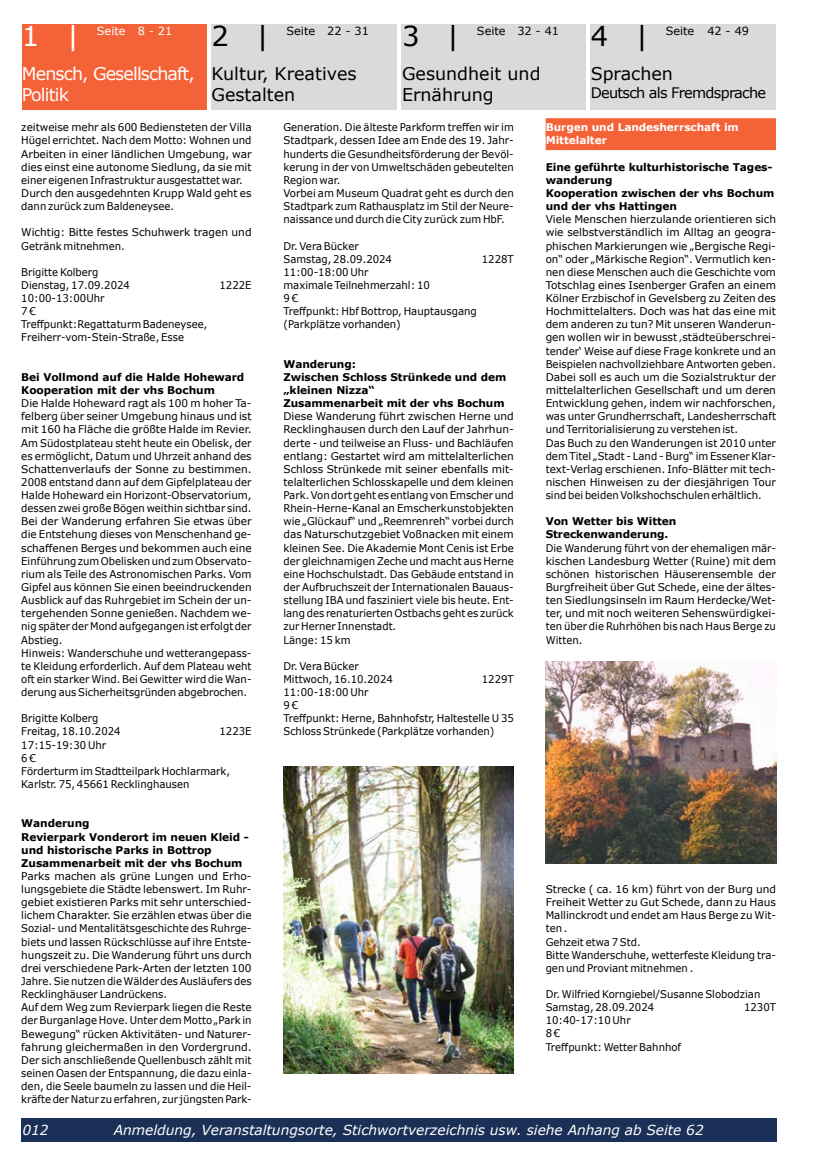
<style>
.page{position:relative;width:815px;height:1170px;background:#fff}
.page>*{position:absolute;margin:0;border:0;box-sizing:border-box;transform-origin:0 0}
.t1{font:27.5px "Verdana";color:#000}
.t2{font:27.5px "Verdana";color:#fff}
.t3{font:17.5px/21px "Verdana";color:#000}
.t4{font:17.5px/21px "Verdana";letter-spacing:-.05em;color:#fff}
.t5{font:14.5px "Verdana";letter-spacing:-.05em;color:#000}
.t6{font:italic 13.75px "Verdana";color:#fff}
.t7{font:11.25px "Verdana";color:#000}
.t8{font:11.25px "Verdana";color:#fff}
.t9{font:10.62px/13.1px "Verdana";color:#000}
.t10{font:10.62px/13.1px "Verdana";color:#000;scale:.95 1}
.t11{font:700 10.62px/13.1px "Verdana";letter-spacing:-.005em;color:#000}
.t12{font:700 10.62px/13.1px "Verdana";letter-spacing:-.005em;color:#fff}
</style>
<div class="page">
<div style="left:21px;top:1118px;width:756px;height:23px;background:#1b3057"></div>
<div style="left:22px;top:25px;width:184px;height:85px;background:#f46238"></div>
<div style="left:212px;top:25px;width:184px;height:85px;background:#dadad9"></div>
<div style="left:402px;top:25px;width:184px;height:85px;background:#dadad9"></div>
<div style="left:592px;top:25px;width:184px;height:85px;background:#dadad9"></div>
<div style="left:591px;top:25px;width:175px;height:85px;background:#dadad9"></div>
<img style="left:283px;top:766px;width:231px;height:307px">
<div style="left:546px;top:118px;width:230px;height:19px;background:#f46238"></div>
<div style="left:546px;top:131px;width:230px;height:19px;background:#f46238"></div>
<img style="left:546px;top:661px;width:230px;height:202px">
<h1 class="t2" style="left:22px;top:17px;width:59px">1 |</h1>
<p class="t8" style="left:97px;top:23px;width:30px">Seite</p>
<h2 class="t4" style="left:22px;top:63px;width:174px">Mensch, Gesellschaft,<br>Politik</h2>
<h1 class="t1" style="left:212px;top:17px;width:59px">2 |</h1>
<p class="t7" style="left:287px;top:23px;width:30px">Seite</p>
<h2 class="t3" style="left:212px;top:63px;width:147px">Kultur, Kreatives<br>Gestalten</h2>
<h1 class="t1" style="left:402px;top:17px;width:59px">3 |</h1>
<p class="t7" style="left:477px;top:23px;width:30px">Seite</p>
<h2 class="t3" style="left:402px;top:63px;width:140px">Gesundheit und<br>Ernährung</h2>
<h1 class="t1" style="left:591px;top:17px;width:59px">4 |</h1>
<p class="t7" style="left:666px;top:23px;width:30px">Seite</p>
<h2 class="t3" style="left:591px;top:63px;width:84px">Sprachen</h2>
<h3 class="t5" style="left:591px;top:82px;width:177px">Deutsch als Fremdsprache</h3>
<p class="t8" style="left:138px;top:23px;width:36px">8 - 21</p>
<p class="t7" style="left:327px;top:23px;width:43px">22 - 31</p>
<p class="t7" style="left:517px;top:23px;width:43px">32 - 41</p>
<p class="t7" style="left:707px;top:23px;width:43px">42 - 49</p>
<p class="t9" style="left:21px;top:121px;width:232px">zeitweise mehr als 600 Bediensteten der Villa Hügel errichtet. Nach dem Motto: Wohnen und Arbeiten in einer ländlichen Umgebung, war dies einst eine autonome Siedlung, da sie mit einer eigenen Infrastruktur ausgestattet war.<br>Durch den ausgedehnten Krupp Wald geht es dann zurück zum Baldeneysee.</p>
<p class="t9" style="left:21px;top:226px;width:232px">Wichtig: Bitte festes Schuhwerk tragen und<br>Getränk mitnehmen.</p>
<p class="t10" style="left:21px;top:265px;width:116px">Brigitte Kolberg<br>Dienstag, 17.09.2024</p>
<p class="t10" style="left:220px;top:278px;width:35px">1222E</p>
<p class="t10" style="left:21px;top:291px;width:198px">10:00-13:00Uhr<br>7 €<br>Treffpunkt:Regattaturm Badeneysee,<br>Freiherr-vom-Stein-Straße, Esse</p>
<p class="t11" style="left:21px;top:370px;width:225px">Bei Vollmond auf die Halde Hoheward<br>Kooperation mit der vhs Bochum</p>
<p class="t9" style="left:21px;top:396px;width:232px">Die Halde Hoheward ragt als 100 m hoher Ta&shy;felberg über seiner Umgebung hinaus und ist mit 160 ha Fläche die größte Halde im Revier.<br>Am Südostplateau steht heute ein Obelisk, der es ermöglicht, Datum und Uhrzeit anhand des Schattenverlaufs der Sonne zu bestimmen.<br>2008 entstand dann auf dem Gipfelplateau der Halde Hoheward ein Horizont-Observatorium, dessen zwei große Bögen weithin sichtbar sind.<br>Bei der Wanderung erfahren Sie etwas über die Entstehung dieses von Menschenhand ge&shy;schaffenen Berges und bekommen auch eine Einführung zum Obelisken und zum Observato&shy;rium als Teile des Astronomischen Parks. Vom Gipfel aus können Sie einen beeindruckenden Ausblick auf das Ruhrgebiet im Schein der un&shy;tergehenden Sonne genießen. Nachdem we&shy;nig später der Mond aufgegangen ist erfolgt der Abstieg.<br>Hinweis: Wanderschuhe und wetterangepass&shy;te Kleidung erforderlich. Auf dem Plateau weht oft ein starker Wind. Bei Gewitter wird die Wan&shy;derung aus Sicherheitsgründen abgebrochen.</p>
<p class="t10" style="left:21px;top:711px;width:106px">Brigitte Kolberg<br>Freitag, 18.10.2024</p>
<p class="t10" style="left:220px;top:724px;width:35px">1223E</p>
<p class="t10" style="left:21px;top:738px;width:221px">17:15-19:30 Uhr<br>6 €<br>Förderturm im Stadtteilpark Hochlarmark,<br>Karlstr. 75, 45661 Recklinghausen</p>
<p class="t11" style="left:21px;top:816px;width:229px">Wanderung<br>Revierpark Vonderort im neuen Kleid - und historische Parks in Bottrop<br>Zusammenarbeit mit der vhs Bochum</p>
<p class="t9" style="left:21px;top:869px;width:232px">Parks machen als grüne Lungen und Erho&shy;lungsgebiete die Städte lebenswert. Im Ruhr&shy;gebiet existieren Parks mit sehr unterschied&shy;lichem Charakter. Sie erzählen etwas über die Sozial- und Mentalitätsgeschichte des Ruhrge&shy;biets und lassen Rückschlüsse auf ihre Entste&shy;hungszeit zu. Die Wanderung führt uns durch drei verschiedene Park-Arten der letzten 100<br>Jahre. Sie nutzen die Wälder des Ausläufers des Recklinghäuser Landrückens.<br>Auf dem Weg zum Revierpark liegen die Reste der Burganlage Hove. Unter dem Motto „Park in Bewegung“ rücken Aktivitäten- und Naturer&shy;fahrung gleichermaßen in den Vordergrund.<br>Der sich anschließende Quellenbusch zählt mit seinen Oasen der Entspannung, die dazu einla&shy;den, die Seele baumeln zu lassen und die Heil&shy;kräfte der Natur zu erfahren, zur jüngsten Park-</p>
<p class="t10" style="left:283px;top:121px;width:244px">Generation. Die älteste Parkform treffen wir im Stadtpark, dessen Idee am Ende des 19. Jahr&shy;hunderts die Gesundheitsförderung der Bevöl&shy;kerung in der von Umweltschäden gebeutelten Region war.<br>Vorbei am Museum Quadrat geht es durch den Stadtpark zum Rathausplatz im Stil der Neure&shy;naissance und durch die City zurück zum HbF.</p>
<p class="t10" style="left:283px;top:239px;width:116px">Dr. Vera Bücker<br>Samstag, 28.09.2024</p>
<p class="t10" style="left:482px;top:252px;width:35px">1228T</p>
<p class="t10" style="left:283px;top:265px;width:205px">11:00-18:00 Uhr<br>maximale Teilnehmerzahl: 10<br>9 €<br>Treffpunkt: Hbf Bottrop, Hauptausgang (Parkplätze vorhanden)</p>
<p class="t11" style="left:283px;top:357px;width:224px">Wanderung:<br>Zwischen Schloss Strünkede und dem „kleinen Nizza“<br>Zusammenarbeit mit der vhs Bochum</p>
<p class="t9" style="left:283px;top:409px;width:232px">Diese Wanderung führt zwischen Herne und Recklinghausen durch den Lauf der Jahrhun&shy;derte - und teilweise an Fluss- und Bachläufen entlang: Gestartet wird am mittelalterlichen Schloss Strünkede mit seiner ebenfalls mit&shy;telalterlichen Schlosskapelle und dem kleinen Park. Von dort geht es entlang von Emscher und Rhein-Herne-Kanal an Emscherkunstobjekten wie „Glückauf“ und „Reemrenreh“ vorbei durch das Naturschutzgebiet Voßnacken mit einem kleinen See. Die Akademie Mont Cenis ist Erbe der gleichnamigen Zeche und macht aus Herne eine Hochschulstadt. Das Gebäude entstand in der Aufbruchszeit der Internationalen Bauaus&shy;stellung IBA und fasziniert viele bis heute. Ent&shy;lang des renaturierten Ostbachs geht es zurück zur Herner Innenstadt.<br>Länge: 15 km</p>
<p class="t10" style="left:283px;top:659px;width:117px">Dr. Vera Bücker<br>Mittwoch, 16.10.2024</p>
<p class="t10" style="left:482px;top:672px;width:35px">1229T</p>
<p class="t10" style="left:283px;top:685px;width:244px">11:00-18:00 Uhr<br>9 €<br>Treffpunkt: Herne, Bahnhofstr, Haltestelle U 35<br>Schloss Strünkede (Parkplätze vorhanden)</p>
<p class="t12" style="left:546px;top:121px;width:195px">Burgen und Landesherrschaft im<br>Mittelalter</p>
<p class="t11" style="left:546px;top:160px;width:230px">Eine geführte kulturhistorische Tages&shy;wanderung<br>Kooperation zwischen der vhs Bochum und der vhs Hattingen</p>
<p class="t9" style="left:546px;top:213px;width:232px">Viele Menschen hierzulande orientieren sich wie selbstverständlich im Alltag an geogra&shy;phischen Markierungen wie „Bergische Regi&shy;on“ oder „Märkische Region“. Vermutlich ken&shy;nen diese Menschen auch die Geschichte vom Totschlag eines Isenberger Grafen an einem Kölner Erzbischof in Gevelsberg zu Zeiten des Hochmittelalters. Doch was hat das eine mit dem anderen zu tun? Mit unseren Wanderun&shy;gen wollen wir in bewusst ‚städteüberschrei&shy;tender‘ Weise auf diese Frage konkrete und an Beispielen nachvollziehbare Antworten geben.<br>Dabei soll es auch um die Sozialstruktur der mittelalterlichen Gesellschaft und um deren Entwicklung gehen, indem wir nachforschen, was unter Grundherrschaft, Landesherrschaft und Territorialisierung zu verstehen ist.<br>Das Buch zu den Wanderungen ist 2010 unter dem Titel „Stadt - Land - Burg“ im Essener Klar&shy;text-Verlag erschienen. Info-Blätter mit tech&shy;nischen Hinweisen zu der diesjährigen Tour sind bei beiden Volkshochschulen erhältlich.</p>
<p class="t11" style="left:546px;top:514px;width:132px">Von Wetter bis Witten<br>Streckenwanderung.</p>
<p class="t10" style="left:546px;top:541px;width:244px;text-align:justify">Die Wanderung führt von der ehemaligen mär&shy;kischen Landesburg Wetter (Ruine) mit dem schönen historischen Häuserensemble der Burgfreiheit über Gut Schede, eine der ältes&shy;ten Siedlungsinseln im Raum Herdecke/Wet&shy;ter, und mit noch weiteren Sehenswürdigkei&shy;ten über die Ruhrhöhen bis nach Haus Berge zu Witten.</p>
<p class="t9" style="left:546px;top:882px;width:232px">Strecke ( ca. 16 km) führt von der Burg und<br>Freiheit Wetter zu Gut Schede, dann zu Haus<br>Mallinckrodt und endet am Haus Berge zu Wit&shy;ten .<br>Gehzeit etwa 7 Std.<br>Bitte Wanderschuhe, wetterfeste Kleidung tra&shy;gen und Proviant mitnehmen .</p>
<p class="t10" style="left:546px;top:987px;width:228px">Dr. Wilfried Korngiebel/Susanne Slobodzian<br>Samstag, 28.09.2024</p>
<p class="t10" style="left:744px;top:1000px;width:35px">1230T</p>
<p class="t10" style="left:546px;top:1013px;width:144px">10:40-17:10 Uhr<br>8 €<br>Treffpunkt: Wetter Bahnhof</p>
<p class="t6" style="left:22px;top:1120px;width:28px">012</p>
<p class="t6" style="left:114px;top:1120px;width:592px">Anmeldung, Veranstaltungsorte, Stichwortverzeichnis usw. siehe Anhang ab Seite 62</p>
</div>
